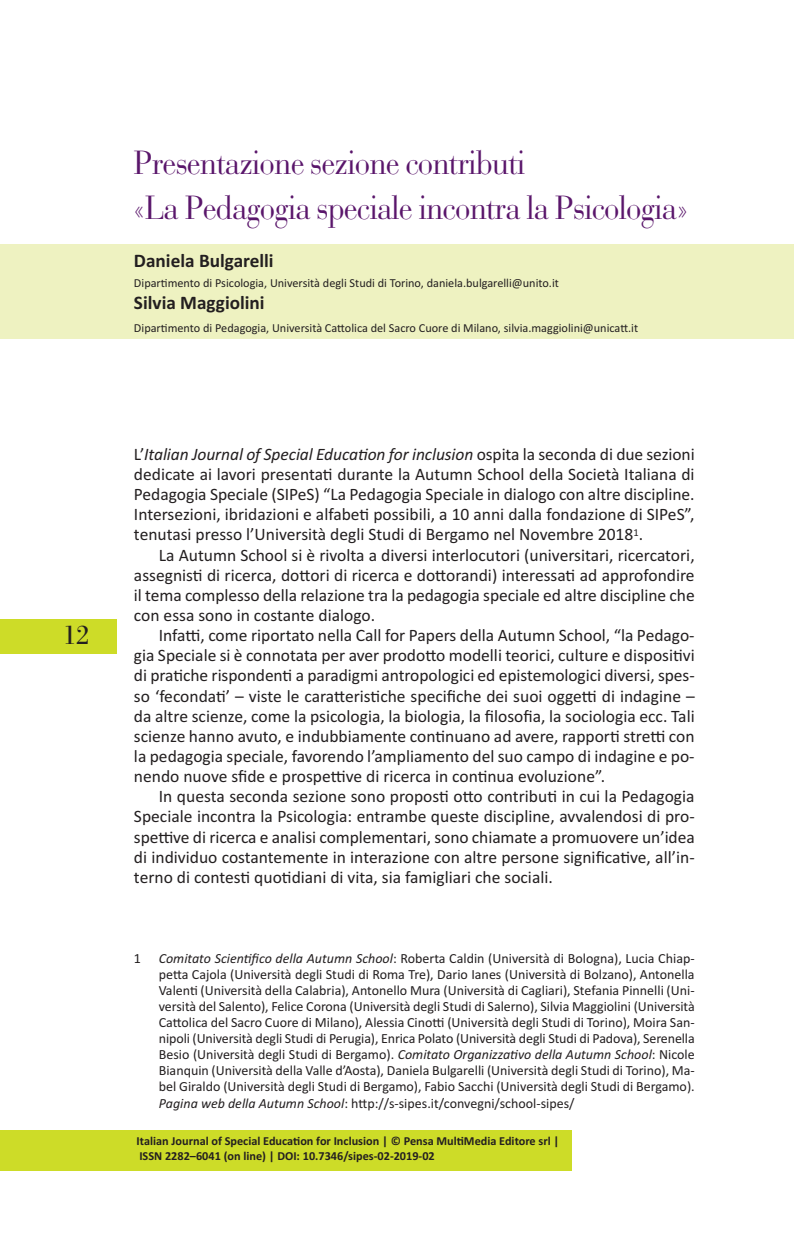
<style>
.page{position:relative;width:794px;height:1241px;background:#fff}
.page>*{position:absolute;margin:0;border:0;box-sizing:border-box;transform-origin:0 0}
.t1{font:35px/45.9px "Bodoni";color:#5a166b;scale:.85 1}
.t2{font:28px "Bodoni Antiqua T";color:#231f20}
.t3{font:700 19.25px "Calibri";color:#231f20}
.t4{font:17.5px/20.1px "Calibri";color:#231f20;text-align:justify}
.t5{font:14px/16.1px "Calibri";color:#231f20;text-align:justify}
.t6{font:12.25px "Calibri";color:#231f20}
.t7{font:700 12.25px/14.7px "Calibri";color:#231f20}
.s1{font-style:italic}
</style>
<div class="page">
<div style="left:0;top:619px;width:117px;height:35px;background:#cddc28"></div>
<div style="left:0;top:1129px;width:571px;height:41px;background:#cddc28"></div>
<div style="left:0;top:244px;width:794px;height:95px;background:#eef2c1"></div>
<h2 class="t2" style="left:62px;top:618px;width:29px">12</h2>
<h1 class="t1" style="left:134px;top:139px;width:653px">Presentazione sezione contributi<br>«La Pedagogia speciale incontra la Psicologia»</h1>
<p class="t3" style="left:134px;top:249px;width:141px">Daniela Bulgarelli</p>
<p class="t6" style="left:134px;top:276px;width:426px">Dipartimento di Psicologia, Università degli Studi di Torino, daniela.bulgarelli@unito.it</p>
<p class="t3" style="left:134px;top:291px;width:132px">Silvia Maggiolini</p>
<p class="t6" style="left:134px;top:320px;width:505px">Dipartimento di Pedagogia, Università Cattolica del Sacro Cuore di Milano, silvia.maggiolini@unicatt.it</p>
<p class="t4" style="left:134px;top:443px;width:562px">L’<span class="s1">Italian Journal of Special Education for inclusion</span> ospita la seconda di due sezioni dedicate ai lavori presentati durante la Autumn School della Società Italiana di Pedagogia Speciale (SIPeS) “La Pedagogia Speciale in dialogo con altre discipline.<br>Intersezioni, ibridazioni e alfabeti possibili, a 10 anni dalla fondazione di SIPeS”, tenutasi presso l’Università degli Studi di Bergamo nel Novembre 2018<sup>1</sup>.</p>
<p class="t4" style="left:134px;top:544px;width:562px;text-indent:25px">La Autumn School si è rivolta a diversi interlocutori (universitari, ricercatori, assegnisti di ricerca, dottori di ricerca e dottorandi) interessati ad approfondire il tema complesso della relazione tra la pedagogia speciale ed altre discipline che con essa sono in costante dialogo.</p>
<p class="t4" style="left:134px;top:625px;width:562px;text-indent:25px">Infatti, come riportato nella Call for Papers della Autumn School, “la Pedago&shy;gia Speciale si è connotata per aver prodotto modelli teorici, culture e dispositivi di pratiche rispondenti a paradigmi antropologici ed epistemologici diversi, spes&shy;so ‘fecondati’ – viste le caratteristiche specifiche dei suoi oggetti di indagine – da altre scienze, come la psicologia, la biologia, la filosofia, la sociologia ecc. Tali scienze hanno avuto, e indubbiamente continuano ad avere, rapporti stretti con la pedagogia speciale, favorendo l’ampliamento del suo campo di indagine e po&shy;nendo nuove sfide e prospettive di ricerca in continua evoluzione”.</p>
<p class="t4" style="left:134px;top:786px;width:562px;text-indent:25px">In questa seconda sezione sono proposti otto contributi in cui la Pedagogia Speciale incontra la Psicologia: entrambe queste discipline, avvalendosi di pro&shy;spettive di ricerca e analisi complementari, sono chiamate a promuovere un’idea di individuo costantemente in interazione con altre persone significative, all’in&shy;terno di contesti quotidiani di vita, sia famigliari che sociali.</p>
<p class="t5" style="left:134px;top:949px;width:9px">1</p>
<p class="t5" style="left:159px;top:949px;width:537px"><span class="s1">Comitato Scientifico della Autumn School</span>: Roberta Caldin (Università di Bologna), Lucia Chiap&shy;petta Cajola (Università degli Studi di Roma Tre), Dario Ianes (Università di Bolzano), Antonella Valenti (Università della Calabria), Antonello Mura (Università di Cagliari), Stefania Pinnelli (Uni&shy;versità del Salento), Felice Corona (Università degli Studi di Salerno), Silvia Maggiolini (Università Cattolica del Sacro Cuore di Milano), Alessia Cinotti (Università degli Studi di Torino), Moira San&shy;nipoli (Università degli Studi di Perugia), Enrica Polato (Università degli Studi di Padova), Serenella Besio (Università degli Studi di Bergamo). <span class="s1">Comitato Organizzativo della Autumn School</span>: Nicole Bianquin (Università della Valle d’Aosta), Daniela Bulgarelli (Università degli Studi di Torino), Ma&shy;bel Giraldo (Università degli Studi di Bergamo), Fabio Sacchi (Università degli Studi di Bergamo).<br><span class="s1">Pagina web della Autumn School</span>: http://s-sipes.it/convegni/school-sipes/</p>
<p class="t7" style="left:137px;top:1133px;width:424px">Italian Journal of Special Education for Inclusion | © Pensa MultiMedia Editore srl |<br>ISSN 2282–6041 (on line) | DOI: 10.7346/sipes-02-2019-02</p>
</div>
